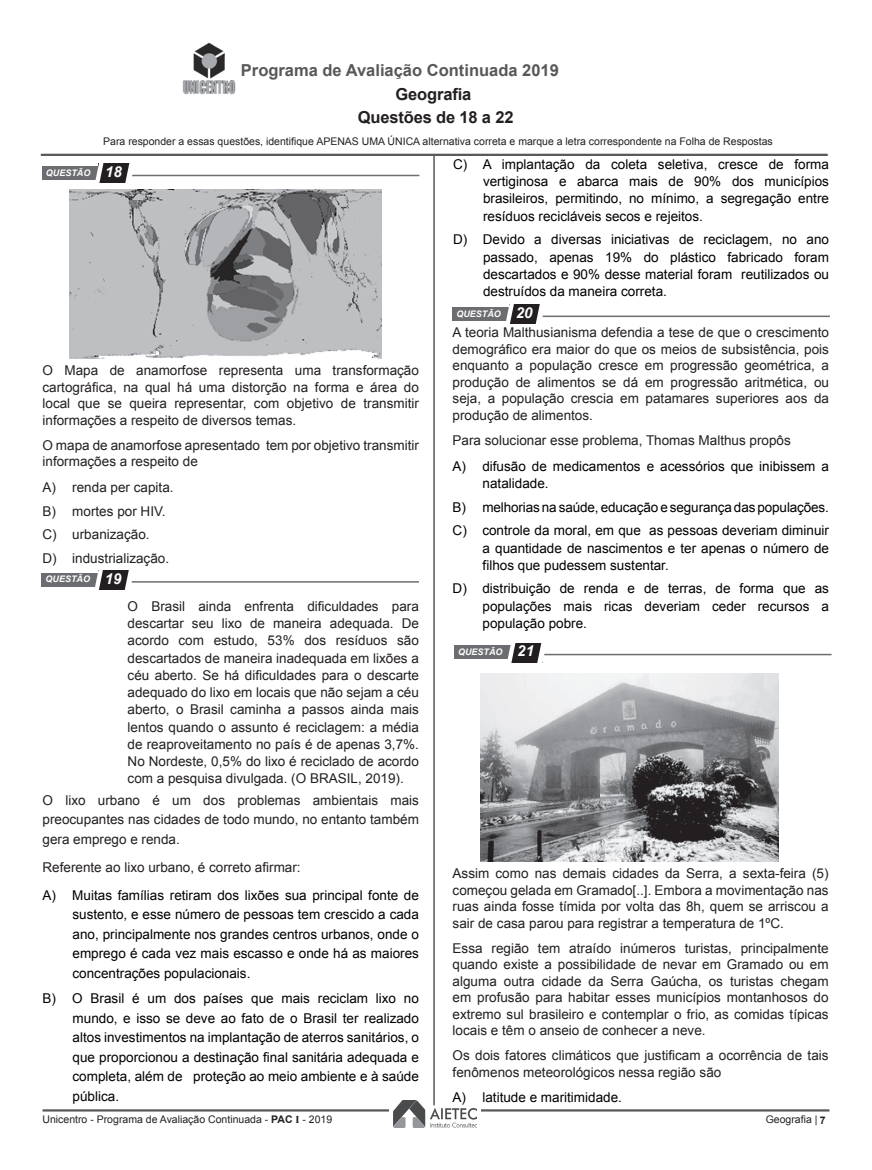
<style>
.page{position:relative;width:872px;height:1170px;background:#fff}
.page>*{position:absolute;margin:0;border:0;box-sizing:border-box;transform-origin:0 0}
.t1{font:700 16.5px "Arial";color:#57585a}
.t2{font:700 16.5px/22.5px "Arial";letter-spacing:-.01em;color:#231f20;text-align:center}
.t3{font:13.5px/16.5px "Arial";color:#231f20;text-align:justify}
.t4{font:13.5px/17.2px "Arial";color:#000;text-align:justify}
.t5{font:10.5px "Arial";color:#231f20}
.t6{font:italic 700 9px "Arial";color:#fff}
.s1{font-size:15px}
.s2{font-weight:700;font-style:italic;font-size:9px;color:#fff}
.s3{font-weight:700}
.s4{font-family:"Times New Roman";font-weight:700}
</style>
<div class="page">
<hr style="left:43px;top:1109px;width:786px;height:2px;background:#57585a">
<div style="left:389px;top:1105px;width:91px;height:11px;background:#fff"></div>
<img style="left:394px;top:1100px;width:82px;height:27px">
<hr style="left:41px;top:154px;width:786px;height:2px;background:#57585a">
<hr style="left:433px;top:156px;width:1px;height:949px;background:#231f20">
<img style="left:182px;top:43px;width:54px;height:51px">
<div style="left:42px;top:166px;width:85px;height:14px;background:#6c6d70"></div>
<hr style="left:120px;top:175px;width:299px;height:1px;background:#6c6d70">
<div style="left:99px;top:164px;width:31px;height:19px;background:#231f20"></div>
<svg style="left:93px;top:163px;width:17px;height:27px"></svg>
<svg style="left:125px;top:163px;width:10px;height:20px"></svg>
<div style="left:42px;top:572px;width:85px;height:14px;background:#6c6d70"></div>
<hr style="left:119px;top:581px;width:300px;height:1px;background:#6c6d70">
<div style="left:98px;top:570px;width:32px;height:19px;background:#231f20"></div>
<svg style="left:93px;top:570px;width:16px;height:20px"></svg>
<svg style="left:124px;top:570px;width:10px;height:20px"></svg>
<div style="left:452px;top:307px;width:86px;height:14px;background:#6c6d70"></div>
<hr style="left:530px;top:315px;width:300px;height:2px;background:#6c6d70">
<div style="left:509px;top:305px;width:31px;height:19px;background:#231f20"></div>
<svg style="left:506px;top:304px;width:14px;height:20px"></svg>
<svg style="left:535px;top:304px;width:10px;height:20px"></svg>
<div style="left:454px;top:645px;width:85px;height:14px;background:#6c6d70"></div>
<hr style="left:532px;top:653px;width:299px;height:2px;background:#6c6d70">
<div style="left:511px;top:643px;width:31px;height:19px;background:#231f20"></div>
<svg style="left:507px;top:643px;width:15px;height:20px"></svg>
<svg style="left:537px;top:643px;width:10px;height:20px"></svg>
<img style="left:69px;top:190px;width:312px;height:168px">
<img style="left:480px;top:673px;width:298px;height:188px">
<p class="t1" style="left:241px;top:59px;width:319px">Programa de Avaliação Continuada 2019</p>
<p class="t2" style="left:358px;top:84px;width:157px">Geografia<br>Questões de 18 a 22</p>
<p class="t5" style="left:103px;top:134px;width:671px">Para responder a essas questões, identifique APENAS UMA ÚNICA alternativa correta e marque a letra correspondente na Folha de Respostas</p>
<p class="t6" style="left:46px;top:167px;width:77px">QUESTÃO <span class="s1">18</span></p>
<p class="t3" style="left:43px;top:362px;width:378px">O Mapa de anamorfose representa uma transformação cartográfica, na qual há uma distorção na forma e área do local que se queira representar, com objetivo de transmitir informações a respeito de diversos temas.</p>
<p class="t3" style="left:43px;top:437px;width:378px">O mapa de anamorfose apresentado tem por objetivo transmitir informações a respeito de</p>
<p class="t3" style="left:43px;top:475px;width:134px;line-height:23.7px;text-align:left">A) renda per capita.<br>B) mortes por HIV.<br>C) urbanização.<br>D) industrialização.<span class="s2">b</span></p>
<p class="t3" style="left:128px;top:597px;width:293px;line-height:17.2px">O Brasil ainda enfrenta dificuldades para descartar seu lixo de maneira adequada. De acordo com estudo, 53% dos resíduos são descartados de maneira inadequada em lixões a céu aberto. Se há dificuldades para o descarte adequado do lixo em locais que não sejam a céu aberto, o Brasil caminha a passos ainda mais lentos quando o assunto é reciclagem: a média de reaproveitamento no país é de apenas 3,7%.<br>No Nordeste, 0,5% do lixo é reciclado de acordo com a pesquisa divulgada. (O BRASIL, 2019).</p>
<p class="t3" style="left:43px;top:790px;width:378px;line-height:19.5px">O lixo urbano é um dos problemas ambientais mais preocupantes nas cidades de todo mundo, no entanto também gera emprego e renda.</p>
<p class="t3" style="left:43px;top:858px;width:260px">Referente ao lixo urbano, é correto afirmar:</p>
<p class="t4" style="left:73px;top:885px;width:348px;line-height:19.5px;text-indent:-30px">A) Muitas famílias retiram dos lixões sua principal fonte de sustento, e esse número de pessoas tem crescido a cada ano, principalmente nos grandes centros urbanos, onde o emprego é cada vez mais escasso e onde há as maiores concentrações populacionais.</p>
<p class="t4" style="left:73px;top:989px;width:348px;line-height:19.5px;text-indent:-30px">B) O Brasil é um dos países que mais reciclam lixo no mundo, e isso se deve ao fato de o Brasil ter realizado altos investimentos na implantação de aterros sanitários, o que proporcionou a destinação final sanitária adequada e completa, além de proteção ao meio ambiente e à saúde pública.</p>
<p class="t6" style="left:46px;top:573px;width:77px">QUESTÃO <span class="s1">19</span></p>
<p class="t4" style="left:483px;top:156px;width:347px;text-indent:-30px">C) A implantação da coleta seletiva, cresce de forma vertiginosa e abarca mais de 90% dos municípios brasileiros, permitindo, no mínimo, a segregação entre resíduos recicláveis secos e rejeitos.</p>
<p class="t4" style="left:483px;top:231px;width:347px;text-indent:-30px">D) Devido a diversas iniciativas de reciclagem, no ano passado, apenas 19% do plástico fabricado foram descartados e 90% desse material foram reutilizados ou destruídos da maneira correta.</p>
<p class="t6" style="left:456px;top:307px;width:77px">QUESTÃO <span class="s1">20</span></p>
<p class="t3" style="left:452px;top:324px;width:378px">A teoria Malthusianisma defendia a tese de que o crescimento demográfico era maior do que os meios de subsistência, pois enquanto a população cresce em progressão geométrica, a produção de alimentos se dá em progressão aritmética, ou seja, a população crescia em patamares superiores aos da produção de alimentos.</p>
<p class="t3" style="left:452px;top:432px;width:340px">Para solucionar esse problema, Thomas Malthus propôs</p>
<p class="t4" style="left:482px;top:457px;width:348px;text-indent:-30px">A) difusão de medicamentos e acessórios que inibissem a natalidade.</p>
<p class="t4" style="left:452px;top:495px;width:378px;line-height:23.7px">B) melhorias na saúde, educação e segurança das populações.<br>C) controle da moral, em que as pessoas deveriam diminuir</p>
<p class="t4" style="left:482px;top:539px;width:348px">a quantidade de nascimentos e ter apenas o número de filhos que pudessem sustentar.</p>
<p class="t4" style="left:482px;top:580px;width:348px;text-indent:-30px">D) distribuição de renda e de terras, de forma que as populações mais ricas deveriam ceder recursos a população pobre.</p>
<p class="t6" style="left:458px;top:645px;width:77px">QUESTÃO <span class="s1">21</span></p>
<p class="t3" style="left:452px;top:865px;width:377px">Assim como nas demais cidades da Serra, a sexta-feira (5) começou gelada em Gramado[..]. Embora a movimentação nas ruas ainda fosse tímida por volta das 8h, quem se arriscou a sair de casa parou para registrar a temperatura de 1ºC.</p>
<p class="t3" style="left:452px;top:939px;width:377px">Essa região tem atraído inúmeros turistas, principalmente quando existe a possibilidade de nevar em Gramado ou em alguma outra cidade da Serra Gaúcha, os turistas chegam em profusão para habitar esses municípios montanhosos do extremo sul brasileiro e contemplar o frio, as comidas típicas locais e têm o anseio de conhecer a neve.</p>
<p class="t3" style="left:452px;top:1047px;width:377px">Os dois fatores climáticos que justificam a ocorrência de tais fenômenos meteorológicos nessa região são</p>
<p class="t4" style="left:452px;top:1089px;width:171px">A) latitude e maritimidade.</p>
<p class="t5" style="left:43px;top:1112px;width:291px">Unicentro - Programa de Avaliação Continuada - <span class="s3">PAC</span> <span class="s4">I</span> - 2019</p>
<p class="t5" style="left:765px;top:1112px;width:61px">Geografia | <span class="s3">7</span></p>
</div>
